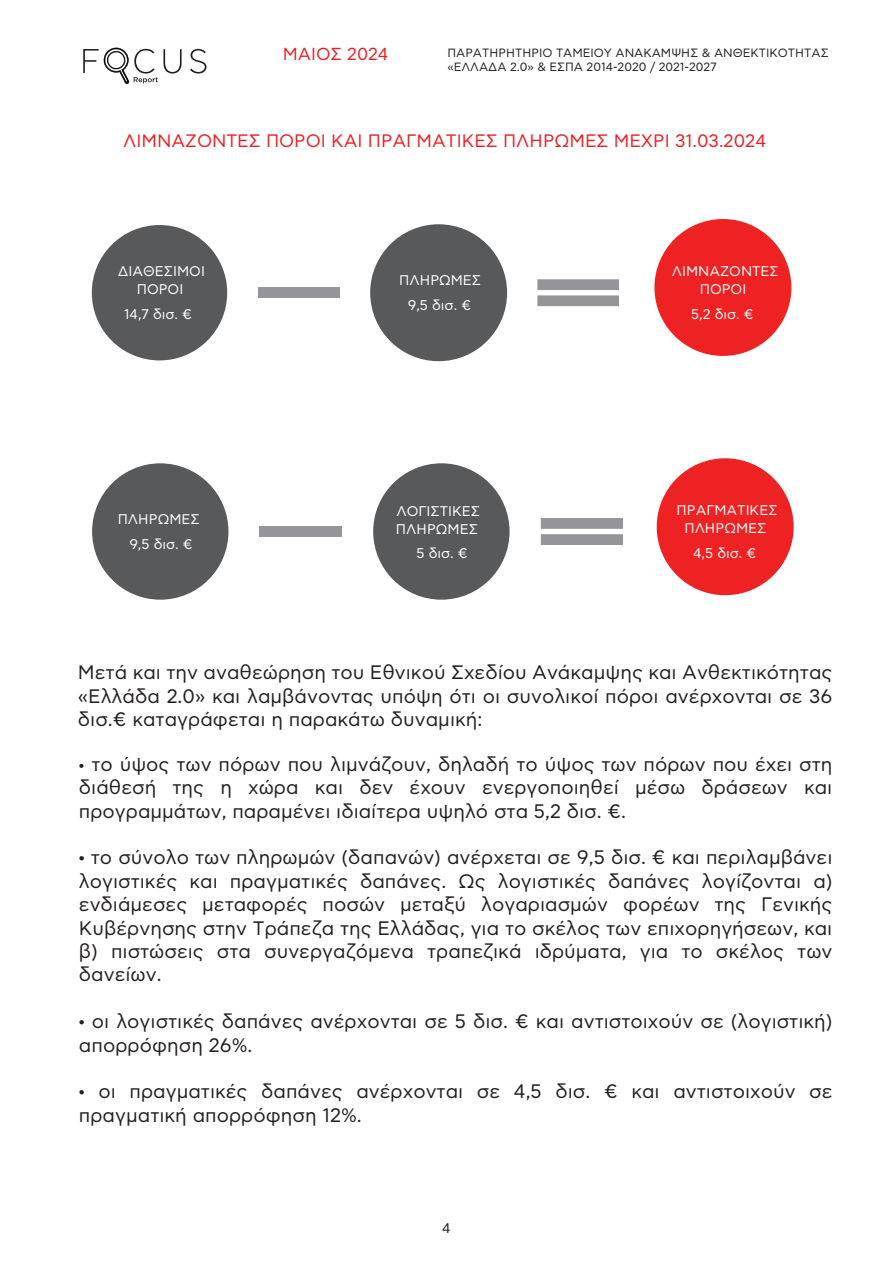
<style>
.page{position:relative;width:893px;height:1263px;background:#fff}
.page>*{position:absolute;margin:0;border:0;box-sizing:border-box;transform-origin:0 0}
.t1{font:19.5px/23.4px "CF Asty Std";color:#231f20;text-align:justify}
.t2{font:18px "CF Asty Std";color:#ec2026}
.t3{font:17.4px "CF Asty Std";color:#ec2026}
.t4{font:13.95px/17.7px "CF Asty Std";color:#fff;text-align:center}
.t5{font:13.95px "CF Asty Std";color:#231f20}
.t6{font:12px/14.4px "CF Asty Std";color:#231f20}
.s1{font-family:"Myriad Pro"}
.s2{font-family:"Koz Go Pro"}
</style>
<div class="page">
<div style="left:657px;top:458px;width:137px;height:137px;background:#ee2123;border-radius:50%"></div>
<div style="left:654px;top:219px;width:137px;height:137px;background:#ee2123;border-radius:50%"></div>
<svg style="left:190px;top:49px;width:16px;height:25px"></svg>
<svg style="left:83px;top:47px;width:99px;height:37px"></svg>
<div style="left:91px;top:224px;width:137px;height:137px;background:#58595b;border-radius:50%"></div>
<div style="left:258px;top:287px;width:82px;height:11px;background:#939598"></div>
<div style="left:370px;top:224px;width:137px;height:137px;background:#58595b;border-radius:50%"></div>
<svg style="left:537px;top:279px;width:82px;height:27px"></svg>
<div style="left:91px;top:463px;width:138px;height:137px;background:#58595b;border-radius:50%"></div>
<div style="left:260px;top:526px;width:82px;height:11px;background:#939598"></div>
<div style="left:372px;top:463px;width:138px;height:137px;background:#58595b;border-radius:50%"></div>
<svg style="left:541px;top:518px;width:82px;height:27px"></svg>
<p class="t3" style="left:283px;top:44px;width:107px">ΜΑΙΟΣ 2024</p>
<p class="t6" style="left:447px;top:46px;width:383px">ΠΑΡΑΤΗΡΗΤΗΡΙΟ ΤΑΜΕΙΟΥ ΑΝΑΚΑΜΨΗΣ &amp; ΑΝΘΕΚΤΙΚΟΤΗΤΑΣ «ΕΛΛΑΔΑ 2.0» &amp; ΕΣΠΑ 2014-2020 / 2021-2027</p>
<p class="t2" style="left:123px;top:131px;width:644px">ΛΙΜΝΑΖΟΝΤΕΣ ΠΟΡΟΙ ΚΑΙ ΠΡΑΓΜΑΤΙΚΕΣ ΠΛΗΡΩΜΕΣ ΜΕΧΡΙ 31.03.2024</p>
<p class="t4" style="left:118px;top:263px;width:89px">ΔΙΑΘΕΣΙΜΟΙ<br>ΠΟΡΟΙ</p>
<p class="t4" style="left:124px;top:306px;width:69px">14,7 δισ. €</p>
<p class="t4" style="left:399px;top:268px;width:84px;line-height:24.8px">ΠΛΗΡΩΜΕΣ<br>9,5 δισ. €</p>
<p class="t4" style="left:672px;top:263px;width:109px">ΛΙΜΝΑΖΟΝΤΕΣ<br>ΠΟΡΟΙ</p>
<p class="t4" style="left:691px;top:306px;width:64px">5,2 δισ. €</p>
<p class="t4" style="left:118px;top:507px;width:84px;line-height:24.8px">ΠΛΗΡΩΜΕΣ<br>9,5 δισ. €</p>
<p class="t4" style="left:396px;top:503px;width:86px;text-align:left">ΛΟΓΙΣΤΙΚΕΣ<br>ΠΛΗΡΩΜΕΣ</p>
<p class="t4" style="left:416px;top:544px;width:53px">5 δισ. €</p>
<p class="t4" style="left:677px;top:502px;width:103px">ΠΡΑΓΜΑΤΙΚΕΣ<br>ΠΛΗΡΩΜΕΣ</p>
<p class="t4" style="left:693px;top:544px;width:65px">4,5 δισ. €</p>
<p class="t1" style="left:78px;top:661px;width:756px">Μετά και την αναθεώρηση του Εθνικού Σχεδίου Ανάκαμψης και Ανθεκτικότητας «Ελλάδα 2.0» και λαμβάνοντας υπόψη ότι οι συνολικοί πόροι ανέρχονται σε 36 δισ.€ καταγράφεται η παρακάτω δυναμική:</p>
<p class="t1" style="left:79px;top:753px;width:755px"><span class="s1">•</span> το ύψος των πόρων που λιμνάζουν, δηλαδή το ύψος των πόρων που έχει στη διάθεσή της η χώρα και δεν έχουν ενεργοποιηθεί μέσω δράσεων και προγραμμάτων, παραμένει ιδιαίτερα υψηλό στα 5,2 δισ. €.</p>
<p class="t1" style="left:79px;top:846px;width:755px"><span class="s2">•</span> το σύνολο των πληρωμών (δαπανών) ανέρχεται σε 9,5 δισ. € και περιλαμβάνει λογιστικές και πραγματικές δαπάνες. Ως λογιστικές δαπάνες λογίζονται α) ενδιάμεσες μεταφορές ποσών μεταξύ λογαριασμών φορέων της Γενικής Κυβέρνησης στην Τράπεζα της Ελλάδας, για το σκέλος των επιχορηγήσεων, και β) πιστώσεις στα συνεργαζόμενα τραπεζικά ιδρύματα, για το σκέλος των δανείων.</p>
<p class="t1" style="left:79px;top:1010px;width:755px"><span class="s2">•</span> οι λογιστικές δαπάνες ανέρχονται σε 5 δισ. € και αντιστοιχούν σε (λογιστική) απορρόφηση 26%.</p>
<p class="t1" style="left:79px;top:1080px;width:755px"><span class="s2">•</span> οι πραγματικές δαπάνες ανέρχονται σε 4,5 δισ. € και αντιστοιχούν σε πραγματική απορρόφηση 12%.</p>
<p class="t5" style="left:442px;top:1220px;width:10px">4</p>
</div>
